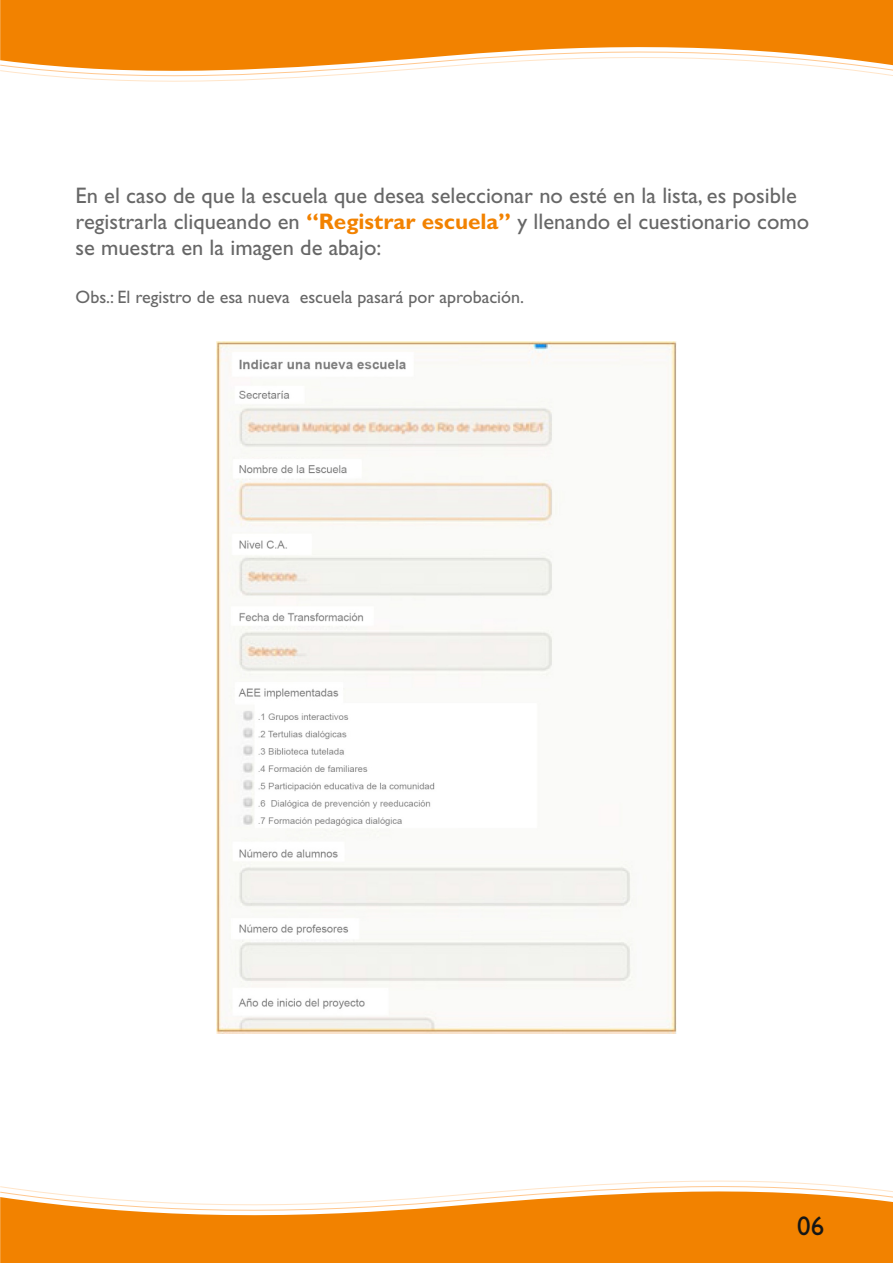
<style>
.page{position:relative;width:893px;height:1263px;background:#fff}
.page>*{position:absolute;margin:0;border:0;box-sizing:border-box;transform-origin:0 0}
.t1{font:27px "Gill Sans Std";color:#151616}
.t2{font:22.5px/26.2px "Gill Sans Std";color:#676767}
.t3{font:18px "Gill Sans Std";color:#676767}
.s1{font-weight:700;color:#f28200}
</style>
<div class="page">
<div style="left:0;top:0;width:893px;height:47px;background:#f28200"></div>
<svg style="left:0;top:47px;width:893px;height:35px"></svg>
<div style="left:0;top:1216px;width:893px;height:47px;background:#f28200"></div>
<svg style="left:0;top:1180px;width:893px;height:36px"></svg>
<img style="left:216px;top:342px;width:461px;height:691px">
<p class="t2" style="left:76px;top:185px;width:735px">En el caso de que la escuela que desea seleccionar no esté en la lista, es posible registrarla cliqueando en <span class="s1">“Registrar escuela”</span> y llenando el cuestionario como se muestra en la imagen de abajo:</p>
<p class="t3" style="left:76px;top:291px;width:450px">Obs.: El registro de esa nueva escuela pasará por aprobación.</p>
<p class="t1" style="left:797px;top:1217px;width:28px">06</p>
</div>
